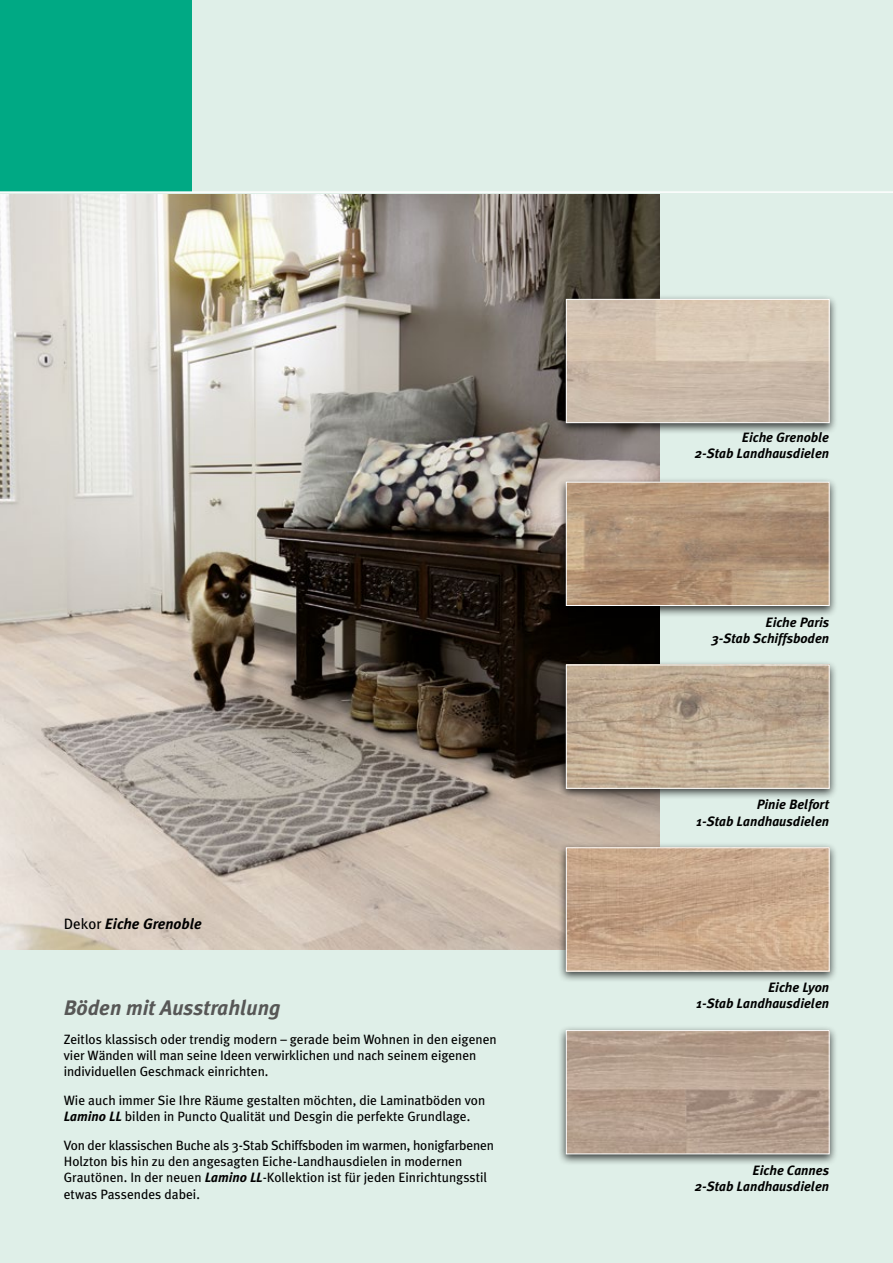
<style>
.page{position:relative;width:893px;height:1263px;background:#dfefe8}
.page>*{position:absolute;margin:0;border:0;box-sizing:border-box;transform-origin:0 0}
.t1{font:italic 700 21px "Meta Plus";color:#575756}
.t2{font:italic 700 15px "Meta Plus";color:#000}
.t3{font:13.5px/16.2px "Meta Plus";color:#000}
.t4{font:italic 700 13.5px/16.2px "Meta Plus";color:#000;text-align:right}
.s1{font-weight:400;font-style:normal}
.s2{font-weight:700;font-style:italic}
</style>
<div class="page">
<div style="left:0;top:0;width:191px;height:191px;background:#00a984"></div>
<hr style="left:0;top:191px;width:893px;height:2px;background:#fff">
<img style="left:0;top:194px;width:659px;height:756px">
<div style="left:558px;top:294px;width:280px;height:141px;background:#000;opacity:.75"></div>
<img style="left:568px;top:301px;width:260px;height:120px">
<div style="left:566px;top:299px;width:264px;height:124px;border:1px solid #fff"></div>
<div style="left:558px;top:1025px;width:280px;height:141px;background:#000;opacity:.75"></div>
<img style="left:568px;top:1032px;width:260px;height:120px">
<div style="left:566px;top:1030px;width:264px;height:124px;border:1px solid #fff"></div>
<div style="left:558px;top:660px;width:280px;height:140px;background:#000;opacity:.75"></div>
<img style="left:568px;top:667px;width:260px;height:120px">
<div style="left:566px;top:665px;width:264px;height:124px;border:1px solid #fff"></div>
<div style="left:558px;top:842px;width:280px;height:141px;background:#000;opacity:.75"></div>
<img style="left:568px;top:849px;width:260px;height:120px">
<div style="left:566px;top:847px;width:264px;height:124px;border:1px solid #fff"></div>
<div style="left:558px;top:477px;width:280px;height:140px;background:#000;opacity:.75"></div>
<img style="left:568px;top:484px;width:260px;height:120px">
<div style="left:566px;top:482px;width:264px;height:124px;border:1px solid #fff"></div>
<p class="t2" style="left:64px;top:915px;width:140px"><span class="s1">Dekor</span> Eiche Grenoble</p>
<h1 class="t1" style="left:64px;top:995px;width:218px">Böden mit Ausstrahlung</h1>
<p class="t3" style="left:64px;top:1030px;width:435px">Zeitlos klassisch oder trendig modern – gerade beim Wohnen in den eigenen vier Wänden will man seine Ideen verwirklichen und nach seinem eigenen individuellen Geschmack einrichten.</p>
<p class="t3" style="left:64px;top:1092px;width:423px">Wie auch immer Sie Ihre Räume gestalten möchten, die Laminatböden von<br><span class="s2">Lamino LL</span> bilden in Puncto Qualität und Desgin die perfekte Grundlage.</p>
<p class="t3" style="left:64px;top:1137px;width:432px">Von der klassischen Buche als 3-Stab Schiffsboden im warmen, honigfarbenen Holzton bis hin zu den angesagten Eiche-Landhausdielen in modernen Grautönen. In der neuen <span class="s2">Lamino LL</span>-Kollektion ist für jeden Einrichtungsstil etwas Passendes dabei.</p>
<p class="t4" style="left:695px;top:429px;width:136px">Eiche Grenoble<br>2-Stab Landhausdielen</p>
<p class="t4" style="left:712px;top:614px;width:119px">Eiche Paris<br>3-Stab Schiffsboden</p>
<p class="t4" style="left:697px;top:796px;width:134px">Pinie Belfort<br>1-Stab Landhausdielen</p>
<p class="t4" style="left:697px;top:979px;width:134px">Eiche Lyon<br>1-Stab Landhausdielen</p>
<p class="t4" style="left:695px;top:1162px;width:136px">Eiche Cannes<br>2-Stab Landhausdielen</p>
</div>
